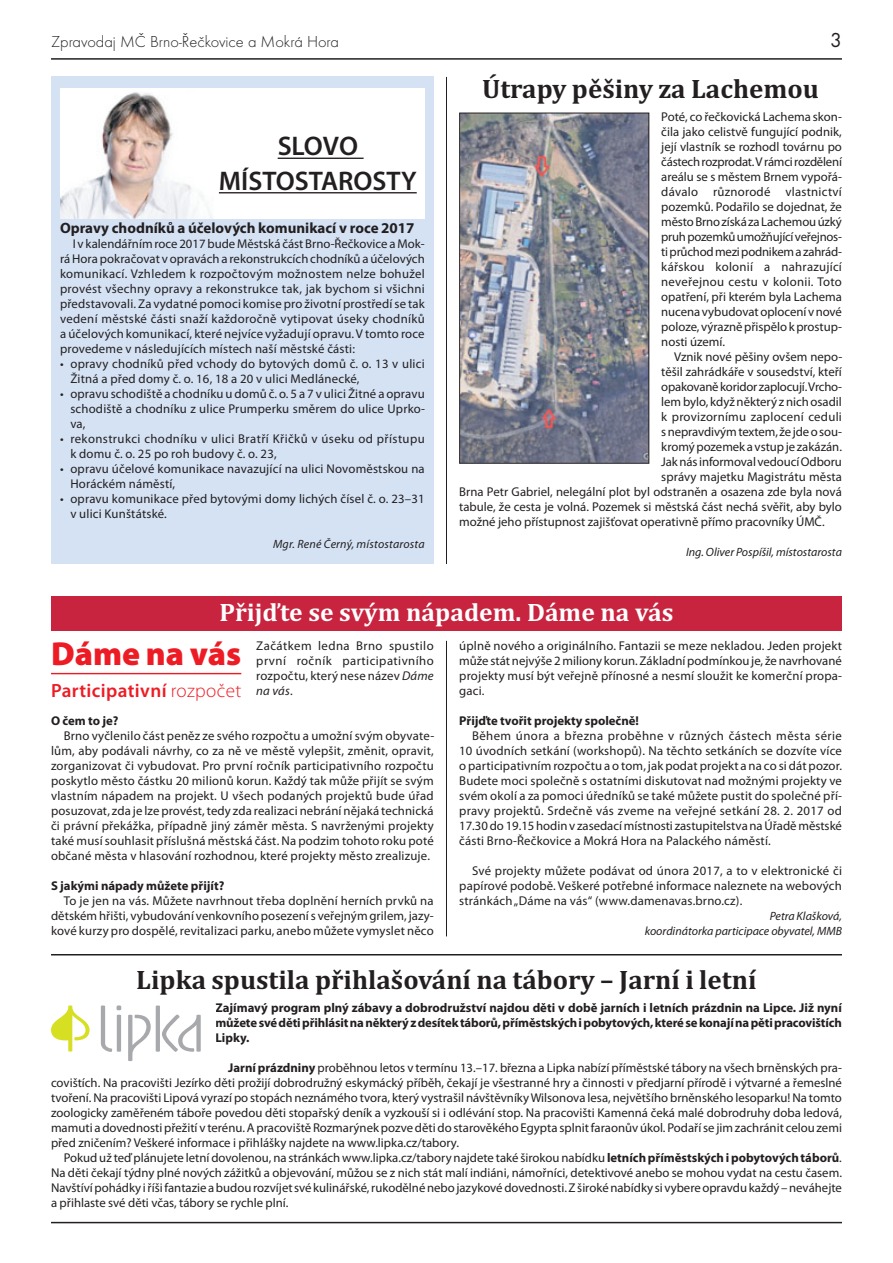
<style>
.page{position:relative;width:893px;height:1263px;background:#fff}
.page>*{position:absolute;margin:0;border:0;box-sizing:border-box;transform-origin:0 0}
.t1{font:900 33.45px "Myriad Pro";color:#ed1c24}
.t2{font:700 27px "Cambria";color:#231f20}
.t3{font:600 27px/34.5px "Myriad Pro";color:#231f20;text-align:center}
.t4{font:700 25.5px "Cambria";color:#fff}
.t5{font:21px "Futura TOT";color:#231f20}
.t6{font:600 19.2px "Myriad Pro";letter-spacing:.02em;color:#ed1c24}
.t7{font:16.5px "Futura TOT Ligh";color:#231f20}
.t8{font:700 15px "Myriad Pro";color:#231f20}
.t9{font:12.75px/15px "Myriad Pro";letter-spacing:.015em;color:#231f20;text-align:justify}
.t10{font:700 12.75px/15px "Myriad Pro";color:#231f20;text-align:justify}
.t11{font:12.75px "Myriad Pro";letter-spacing:-.015em;color:#231f20}
.t12{font:12.75px "Myriad Pro";letter-spacing:-.01em;color:#231f20}
.t13{font:12.75px "Myriad Pro";letter-spacing:-.005em;color:#231f20}
.t14{font:italic 12px/15px "Myriad Pro";color:#231f20;text-align:right}
.s1{font-weight:300}
.s2{font-style:italic}
.s3{font-weight:700}
</style>
<div class="page">
<hr style="left:51px;top:58px;width:791px;height:2px;background:#231f20">
<div style="left:51px;top:77px;width:383px;height:487px;background:#d4e2f4"></div>
<div style="left:60px;top:88px;width:365px;height:130px;background:#fff"></div>
<img style="left:60px;top:92px;width:152px;height:126px">
<hr style="left:278px;top:158px;width:86px;height:1px;background:#231f20">
<hr style="left:219px;top:192px;width:198px;height:1px;background:#231f20">
<hr style="left:51px;top:1222px;width:791px;height:1px;background:#231f20">
<hr style="left:446px;top:77px;width:1px;height:487px;background:#231f20">
<hr style="left:51px;top:954px;width:791px;height:1px;background:#231f20">
<hr style="left:446px;top:641px;width:1px;height:295px;background:#231f20">
<div style="left:51px;top:596px;width:791px;height:34px;background:#c9243f"></div>
<img style="left:461px;top:115px;width:186px;height:347px">
<div style="left:459px;top:113px;width:190px;height:351px;border:1px solid #231f20"></div>
<hr style="left:51px;top:673px;width:190px;height:1px;background:#ed1c24">
<svg style="left:101px;top:1005px;width:100px;height:56px"></svg>
<svg style="left:51px;top:1005px;width:39px;height:46px"></svg>
<p class="t7" style="left:51px;top:32px;width:289px">Zpravodaj MČ Brno-Řečkovice a Mokrá Hora</p>
<h3 class="t5" style="left:830px;top:28px;width:13px">3</h3>
<h2 class="t3" style="left:219px;top:129px;width:199px">SLOVO<br>MÍSTOSTAROSTY</h2>
<p class="t8" style="left:60px;top:222px;width:356px">Opravy chodníků a účelových komunikací v roce 2017</p>
<p class="t9" style="left:60px;top:237px;width:366px;text-indent:13px">I v kalendářním roce 2017 bude Městská část Brno-Řečkovice a Mok&shy;rá Hora pokračovat v opravách a rekonstrukcích chodníků a účelových komunikací. Vzhledem k rozpočtovým možnostem nelze bohužel provést všechny opravy a rekonstrukce tak, jak bychom si všichni představovali. Za vydatné pomoci komise pro životní prostředí se tak vedení městské části snaží každoročně vytipovat úseky chodníků a účelových komunikací, které nejvíce vyžadují opravu. V tomto roce provedeme v následujících místech naší městské části:</p>
<p class="t9" style="left:70px;top:357px;width:356px;text-indent:-10px">• opravy chodníků před vchody do bytových domů č. o. 13 v ulici<br>Žitná a před domy č. o. 16, 18 a 20 v ulici Medlánecké,</p>
<p class="t9" style="left:70px;top:387px;width:356px;text-indent:-10px">• opravu schodiště a chodníku u domů č. o. 5 a 7 v ulici Žitné a opravu schodiště a chodníku z ulice Prumperku směrem do ulice Uprko&shy;va,</p>
<p class="t9" style="left:70px;top:432px;width:356px;text-indent:-10px">• rekonstrukci chodníku v ulici Bratří Křičků v úseku od přístupu k domu č. o. 25 po roh budovy č. o. 23,</p>
<p class="t9" style="left:70px;top:462px;width:356px;text-indent:-10px">• opravu účelové komunikace navazující na ulici Novoměstskou na<br>Horáckém náměstí,</p>
<p class="t9" style="left:70px;top:492px;width:356px;text-indent:-10px">• opravu komunikace před bytovými domy lichých čísel č. o. 23–31 v ulici Kunštátské.</p>
<p class="t14" style="left:273px;top:538px;width:153px">Mgr. René Černý, místostarosta</p>
<h2 class="t2" style="left:482px;top:79px;width:338px">Útrapy pěšiny za Lachemou</h2>
<p class="t9" style="left:661px;top:110px;width:182px">Poté, co řečkovická Lachema skon&shy;čila jako celistvě fungující podnik, její vlastník se rozhodl továrnu po částech rozprodat. V rámci rozdělení areálu se s městem Brnem vypořá&shy;dávalo různorodé vlastnictví pozemků. Podařilo se dojednat, že město Brno získá za Lachemou úzký pruh pozemků umožňující veřejnos&shy;ti průchod mezi podnikem a zahrád&shy;kářskou kolonií a nahrazující neveřejnou cestu v kolonii. Toto opatření, při kterém byla Lachema nucena vybudovat oplocení v nové poloze, výrazně přispělo k prostup&shy;nosti území.</p>
<p class="t9" style="left:674px;top:350px;width:170px">Vznik nové pěšiny ovšem nepo-</p>
<p class="t9" style="left:661px;top:365px;width:182px">těšil zahrádkáře v sousedství, kteří</p>
<p class="t11" style="left:661px;top:382px;width:182px">opakovaně koridor zaplocují. Vrcho-</p>
<p class="t9" style="left:661px;top:395px;width:182px">lem bylo, když některý z nich osadil</p>
<p class="t9" style="left:661px;top:410px;width:182px">k provizornímu zaplocení ceduli</p>
<p class="t12" style="left:661px;top:427px;width:182px">s nepravdivým textem, že jde o sou-</p>
<p class="t9" style="left:661px;top:440px;width:182px">kromý pozemek a vstup je zakázán.</p>
<p class="t13" style="left:661px;top:457px;width:182px">Jak nás informoval vedoucí Odboru</p>
<p class="t9" style="left:661px;top:470px;width:182px">správy majetku Magistrátu města</p>
<p class="t9" style="left:459px;top:485px;width:384px">Brna Petr Gabriel, nelegální plot byl odstraněn a osazena zde byla nová</p>
<p class="t9" style="left:459px;top:500px;width:384px">tabule, že cesta je volná. Pozemek si městská část nechá svěřit, aby bylo</p>
<p class="t9" style="left:459px;top:515px;width:367px">možné jeho přístupnost zajišťovat operativně přímo pracovníky ÚMČ.</p>
<p class="t14" style="left:686px;top:546px;width:157px">Ing. Oliver Pospíšil, místostarosta</p>
<h3 class="t4" style="left:219px;top:603px;width:455px">Přijďte se svým nápadem. Dáme na vás</h3>
<h1 class="t1" style="left:51px;top:634px;width:192px">Dáme na vás</h1>
<h3 class="t6" style="left:51px;top:679px;width:192px">Participativní <span class="s1">rozpočet</span></h3>
<p class="t9" style="left:256px;top:640px;width:179px">Začátkem ledna Brno spustilo první ročník participativního rozpočtu, který nese název <span class="s2">Dáme na vás</span>.</p>
<p class="t10" style="left:51px;top:715px;width:69px">O čem to je?</p>
<p class="t9" style="left:51px;top:730px;width:385px;text-indent:13px">Brno vyčlenilo část peněz ze svého rozpočtu a umožní svým obyvate&shy;lům, aby podávali návrhy, co za ně ve městě vylepšit, změnit, opravit, zorganizovat či vybudovat. Pro první ročník participativního rozpočtu poskytlo město částku 20 milionů korun. Každý tak může přijít se svým vlastním nápadem na projekt. U všech podaných projektů bude úřad posuzovat, zda je lze provést, tedy zda realizaci nebrání nějaká technická či právní překážka, případně jiný záměr města. S navrženými projekty také musí souhlasit příslušná městská část. Na podzim tohoto roku poté občané města v hlasování rozhodnou, které projekty město zrealizuje.</p>
<p class="t10" style="left:51px;top:880px;width:175px">S jakými nápady můžete přijít?</p>
<p class="t9" style="left:51px;top:895px;width:384px;text-indent:13px">To je jen na vás. Můžete navrhnout třeba doplnění herních prvků na dětském hřišti, vybudování venkovního posezení s veřejným grilem, jazy&shy;kové kurzy pro dospělé, revitalizaci parku, anebo můžete vymyslet něco</p>
<p class="t9" style="left:459px;top:640px;width:384px">úplně nového a originálního. Fantazii se meze nekladou. Jeden projekt může stát nejvýše 2 miliony korun. Základní podmínkou je, že navrhované projekty musí být veřejně přínosné a nesmí sloužit ke komerční propa&shy;gaci.</p>
<p class="t10" style="left:459px;top:715px;width:181px">Přijďte tvořit projekty společně!</p>
<p class="t9" style="left:459px;top:730px;width:384px;text-indent:13px">Během února a března proběhne v různých částech města série 10 úvodních setkání (workshopů). Na těchto setkáních se dozvíte více o participativním rozpočtu a o tom, jak podat projekt a na co si dát pozor.<br>Budete moci společně s ostatními diskutovat nad možnými projekty ve svém okolí a za pomoci úředníků se také můžete pustit do společné pří&shy;pravy projektů. Srdečně vás zveme na veřejné setkání 28. 2. 2017 od 17.30 do 19.15 hodin v zasedací místnosti zastupitelstva na Úřadě městské části Brno-Řečkovice a Mokrá Hora na Palackého náměstí.</p>
<p class="t9" style="left:459px;top:865px;width:384px;text-indent:13px">Své projekty můžete podávat od února 2017, a to v elektronické či papírové podobě. Veškeré potřebné informace naleznete na webových stránkách „Dáme na vás“ (www.damenavas.brno.cz).</p>
<p class="t14" style="left:645px;top:910px;width:199px">Petra Klašková,<br>koordinátorka participace obyvatel, MMB</p>
<h2 class="t2" style="left:136px;top:970px;width:622px">Lipka spustila přihlašování na tábory – Jarní i letní</h2>
<p class="t10" style="left:215px;top:1001px;width:628px">Zajímavý program plný zábavy a dobrodružství najdou děti v době jarních i letních prázdnin na Lipce. Již nyní můžete své děti přihlásit na některý z desítek táborů, příměstských i pobytových, které se konají na pěti pracovištích Lipky.</p>
<p class="t9" style="left:51px;top:1061px;width:793px;text-indent:177px"><span class="s3">Jarní prázdniny</span> proběhnou letos v termínu 13.–17. března a Lipka nabízí příměstské tábory na všech brněnských pra&shy;covištích. Na pracovišti Jezírko děti prožijí dobrodružný eskymácký příběh, čekají je všestranné hry a činnosti v předjarní přírodě i výtvarné a řemeslné tvoření. Na pracovišti Lipová vyrazí po stopách neznámého tvora, který vystrašil návštěvníky Wilsonova lesa, největšího brněnského lesoparku! Na tomto zoologicky zaměřeném táboře povedou děti stopařský deník a vyzkouší si i odlévání stop. Na pracovišti Kamenná čeká malé dobrodruhy doba ledová, mamuti a dovednosti přežití v terénu. A pracoviště Rozmarýnek pozve děti do starověkého Egypta splnit faraonův úkol. Podaří se jim zachránit celou zemi před zničením? Veškeré informace i přihlášky najdete na www.lipka.cz/tabory.</p>
<p class="t9" style="left:51px;top:1151px;width:792px;text-indent:13px">Pokud už teď plánujete letní dovolenou, na stránkách www.lipka.cz/tabory najdete také širokou nabídku <span class="s3">letních příměstských i pobytových táborů</span>.<br>Na děti čekají týdny plné nových zážitků a objevování, můžou se z nich stát malí indiáni, námořníci, detektivové anebo se mohou vydat na cestu časem.<br>Navštíví pohádky i říši fantazie a budou rozvíjet své kulinářské, rukodělné nebo jazykové dovednosti. Z široké nabídky si vybere opravdu každý – neváhejte a přihlaste své děti včas, tábory se rychle plní.</p>
</div>
